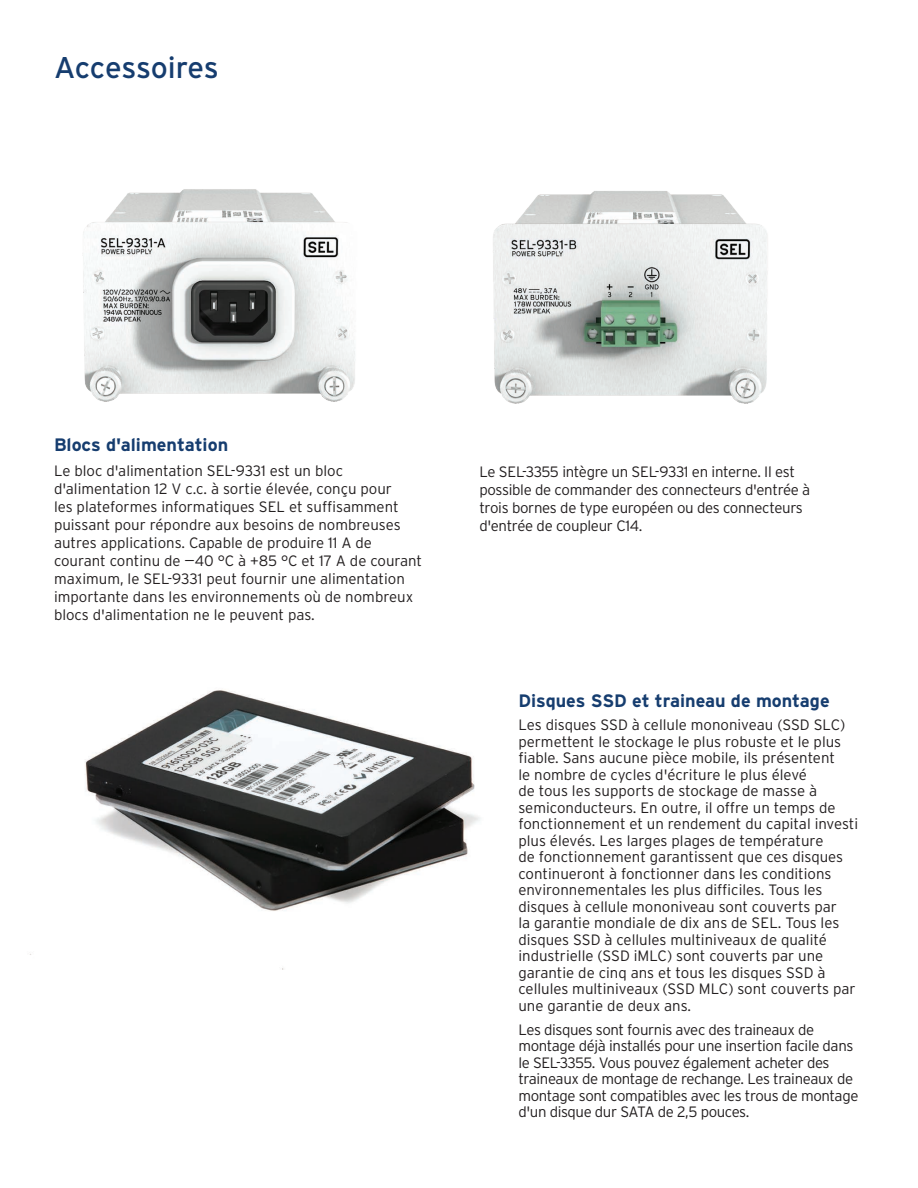
<style>
.page{position:relative;width:918px;height:1188px;background:#fff}
.page>*{position:absolute;margin:0;border:0;box-sizing:border-box;transform-origin:0 0}
.t1{font:30px "Interstate Poly";letter-spacing:-.01em;color:#163d6f}
.t2{font:700 18px "Interstate Poly";color:#163d6f}
.t3{font:300 15px/16.5px "Interstate Poly";color:#231f20}
.t4{font:300 15px/16.5px "Interstate Poly";letter-spacing:-.025em;color:#231f20}
.t5{font:300 15px/18px "Interstate Poly";letter-spacing:-.02em;color:#231f20}
</style>
<div class="page">
<img style="left:30px;top:690px;width:450px;height:279px">
<img style="left:83px;top:189px;width:272px;height:213px">
<img style="left:493px;top:191px;width:275px;height:213px">
<h1 class="t1" style="left:54px;top:46px;width:166px">Accessoires</h1>
<p class="t2" style="left:54px;top:431px;width:176px">Blocs d'alimentation</p>
<p class="t3" style="left:54px;top:460px;width:370px;line-height:18px">Le bloc d'alimentation SEL-9331 est un bloc d'alimentation 12 V c.c. à sortie élevée, conçu pour<br>les plateformes informatiques SEL et suffisamment puissant pour répondre aux besoins de nombreuses autres applications. Capable de produire 11 A de courant continu de –40 °C à +85 °C et 17 A de courant maximum, le SEL-9331 peut fournir une alimentation importante dans les environnements où de nombreux blocs d'alimentation ne le peuvent pas.</p>
<p class="t5" style="left:479px;top:461px;width:333px">Le SEL-3355 intègre un SEL-9331 en interne. Il est possible de commander des connecteurs d'entrée à trois bornes de type européen ou des connecteurs d'entrée de coupleur C14.</p>
<p class="t2" style="left:518px;top:688px;width:313px">Disques SSD et traineau de montage</p>
<p class="t3" style="left:518px;top:716px;width:341px">Les disques SSD à cellule mononiveau (SSD SLC) permettent le stockage le plus robuste et le plus fiable. Sans aucune pièce mobile, ils présentent<br>le nombre de cycles d'écriture le plus élevé<br>de tous les supports de stockage de masse à semiconducteurs. En outre, il offre un temps de fonctionnement et un rendement du capital investi plus élevés. Les larges plages de température<br>de fonctionnement garantissent que ces disques continueront à fonctionner dans les conditions environnementales les plus difficiles. Tous les disques à cellule mononiveau sont couverts par<br>la garantie mondiale de dix ans de SEL. Tous les disques SSD à cellules multiniveaux de qualité industrielle (SSD iMLC) sont couverts par une garantie de cinq ans et tous les disques SSD à cellules multiniveaux (SSD MLC) sont couverts par une garantie de deux ans.</p>
<p class="t4" style="left:518px;top:1020px;width:342px">Les disques sont fournis avec des traineaux de montage déjà installés pour une insertion facile dans le SEL-3355. Vous pouvez également acheter des traineaux de montage de rechange. Les traineaux de montage sont compatibles avec les trous de montage d'un disque dur SATA de 2,5 pouces.</p>
</div>
